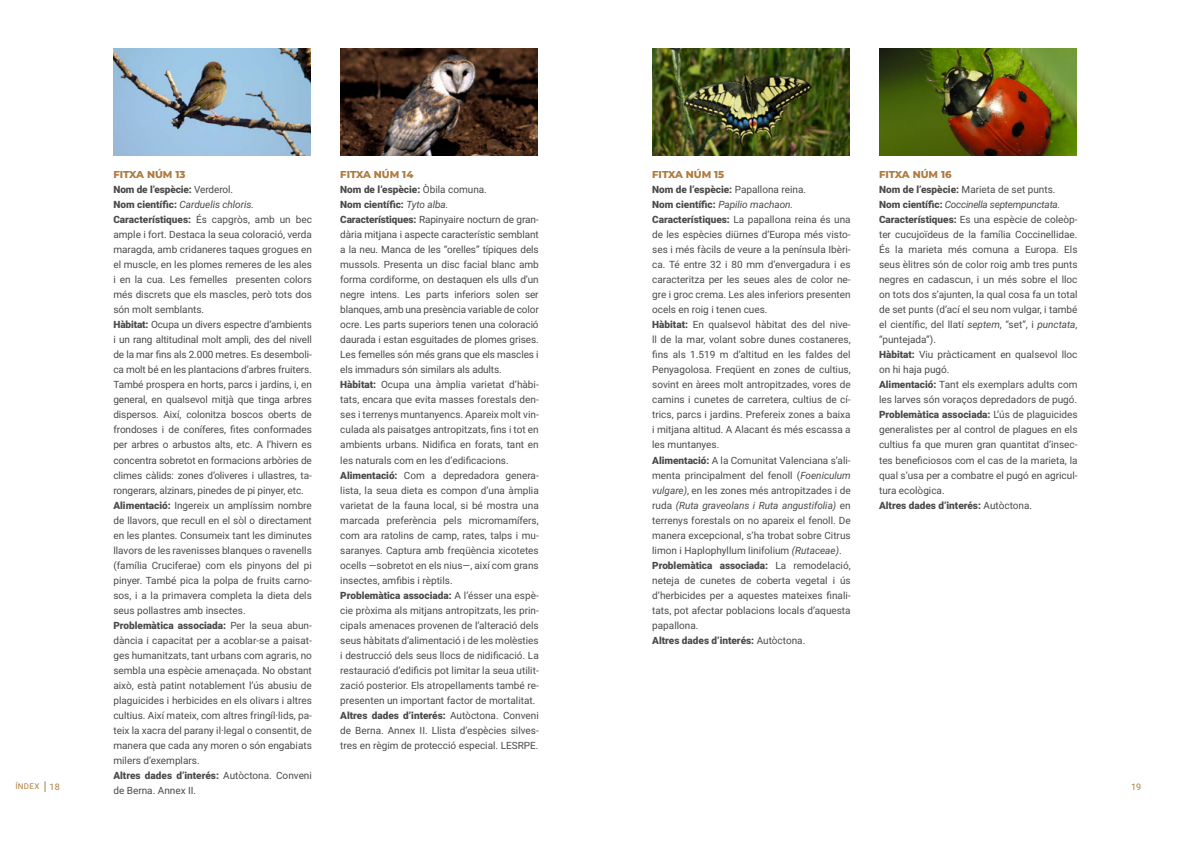
<style>
.page{position:relative;width:1191px;height:842px;background:#fff}
.page>*{position:absolute;margin:0;border:0;box-sizing:border-box;transform-origin:0 0}
.t1{font:10px/15px "Roboto";color:#4a4a49}
.t2{font:800 10px "Montserrat";color:#af7c40}
.t3{font:9px "Roboto";color:#af7c40}
.t4{font:8px "Roboto";letter-spacing:.035em;color:#af7c40}
.s1{font-weight:900}
.s2{font-style:italic}
.s3{font-size:9px}
</style>
<div class="page">
<img style="left:113px;top:48px;width:198px;height:107px">
<img style="left:652px;top:48px;width:197px;height:107px">
<img style="left:879px;top:48px;width:197px;height:107px">
<img style="left:340px;top:48px;width:198px;height:107px">
<p class="t2" style="left:113px;top:168px;width:74px">FITXA NÚM 13</p>
<p class="t1" style="left:113px;top:182px;width:200px"><span class="s1">Nom de l’espècie:</span> Verderol.<br><span class="s1">Nom científic:</span> <span class="s2">Carduelis chloris.<br></span><span class="s1">Característiques:</span> És capgròs, amb un bec ample i fort. Destaca la seua coloració, verda maragda, amb cridaneres taques grogues en el muscle, en les plomes remeres de les ales i en la cua. Les femelles presenten colors més discrets que els mascles, però tots dos són molt semblants.<br><span class="s1">Hàbitat:</span> Ocupa un divers espectre d’ambients i un rang altitudinal molt ampli, des del nivell de la mar fins als 2.000 metres. Es desemboli&shy;ca molt bé en les plantacions d’arbres fruiters.<br>També prospera en horts, parcs i jardins, i, en general, en qualsevol mitjà que tinga arbres dispersos. Així, colonitza boscos oberts de frondoses i de coníferes, fites conformades per arbres o arbustos alts, etc. A l’hivern es concentra sobretot en formacions arbòries de climes càlids: zones d’oliveres i ullastres, ta&shy;rongerars, alzinars, pinedes de pi pinyer, etc.<br><span class="s1">Alimentació:</span> Ingereix un amplíssim nombre de llavors, que recull en el sòl o directament en les plantes. Consumeix tant les diminutes llavors de les ravenisses blanques o ravenells (família Cruciferae) com els pinyons del pi pinyer. També pica la polpa de fruits carno&shy;sos, i a la primavera completa la dieta dels seus pollastres amb insectes.<br><span class="s1">Problemàtica associada:</span> Per la seua abun&shy;dància i capacitat per a acoblar-se a paisat&shy;ges humanitzats, tant urbans com agraris, no sembla una espècie amenaçada. No obstant això, està patint notablement l’ús abusiu de plaguicides i herbicides en els olivars i altres cultius. Així mateix, com altres fringíl·lids, pa&shy;teix la xacra del parany il·legal o consentit, de manera que cada any moren o són engabiats milers d’exemplars.<br><span class="s1">Altres dades d’interés:</span> Autòctona. Conveni de Berna. Annex II.</p>
<p class="t2" style="left:340px;top:168px;width:75px">FITXA NÚM 14</p>
<p class="t1" style="left:340px;top:182px;width:200px"><span class="s1">Nom de l’espècie:</span> Òbila comuna.<br><span class="s1">Nom científic:</span> <span class="s2">Tyto alba.<br></span><span class="s1">Característiques:</span> Rapinyaire nocturn de gran--- dària mitjana i aspecte característic semblant a la neu. Manca de les “orelles” típiques dels mussols. Presenta un disc facial blanc amb forma cordiforme, on destaquen els ulls d’un negre intens. Les parts inferiors solen ser blanques, amb una presència variable de color ocre. Les parts superiors tenen una coloració daurada i estan esguitades de plomes grises.<br>Les femelles són més grans que els mascles i els immadurs són similars als adults.<br><span class="s1">Hàbitat:</span> Ocupa una àmplia varietat d’hàbi&shy;tats, encara que evita masses forestals den&shy;ses i terrenys muntanyencs. Apareix molt vin&shy;culada als paisatges antropitzats, fins i tot en ambients urbans. Nidifica en forats, tant en les naturals com en les d’edificacions.<br><span class="s1">Alimentació:</span> Com a depredadora genera&shy;lista, la seua dieta es compon d’una àmplia varietat de la fauna local, si bé mostra una marcada preferència pels micromamífers, com ara ratolins de camp, rates, talps i mu&shy;saranyes. Captura amb freqüència xicotetes ocells —sobretot en els nius—, així com grans insectes, amfibis i rèptils.<br><span class="s1">Problemàtica associada:</span> A l’ésser una espè&shy;cie pròxima als mitjans antropitzats, les prin&shy;cipals amenaces provenen de l’alteració dels seus hàbitats d’alimentació i de les molèsties i destrucció dels seus llocs de nidificació. La restauració d’edificis pot limitar la seua utilit&shy;zació posterior. Els atropellaments també re&shy;presenten un important factor de mortalitat.<br><span class="s1">Altres dades d’interés:</span> Autòctona. Conveni de Berna. Annex II. Llista d’espècies silves&shy;tres en règim de protecció especial. LESRPE.</p>
<p class="t2" style="left:652px;top:168px;width:74px">FITXA NÚM 15</p>
<p class="t1" style="left:652px;top:182px;width:200px"><span class="s1">Nom de l’espècie:</span> Papallona reina.<br><span class="s1">Nom científic:</span> <span class="s2">Papilio machaon.<br></span><span class="s1">Característiques:</span> La papallona reina és una de les espècies diürnes d’Europa més visto&shy;ses i més fàcils de veure a la península Ibèri&shy;ca. Té entre 32 i 80 mm d’envergadura i es caracteritza per les seues ales de color ne&shy;gre i groc crema. Les ales inferiors presenten ocels en roig i tenen cues.<br><span class="s1">Hàbitat:</span> En qualsevol hàbitat des del nive&shy;ll de la mar, volant sobre dunes costaneres, fins als 1.519 m d’altitud en les faldes del Penyagolosa. Freqüent en zones de cultius, sovint en àrees molt antropitzades, vores de camins i cunetes de carretera, cultius de cí&shy;trics, parcs i jardins. Prefereix zones a baixa i mitjana altitud. A Alacant és més escassa a les muntanyes.<br><span class="s1">Alimentació:</span> A la Comunitat Valenciana s’ali&shy;menta principalment del fenoll (<span class="s2">Foeniculum vulgare)</span>, en les zones més antropitzades i de ruda <span class="s2">(Ruta graveolans i Ruta angustifolia)</span> en terrenys forestals on no apareix el fenoll. De manera excepcional, s’ha trobat sobre Citrus limon i Haplophyllum linifolium <span class="s2">(Rutaceae)</span>.<br><span class="s1">Problemàtica associada:</span> La remodelació, neteja de cunetes de coberta vegetal i ús d’herbicides per a aquestes mateixes finali&shy;tats, pot afectar poblacions locals d’aquesta papallona.<br><span class="s1">Altres dades d’interés:</span> Autòctona.</p>
<p class="t2" style="left:879px;top:168px;width:74px">FITXA NÚM 16</p>
<p class="t1" style="left:879px;top:182px;width:200px"><span class="s1">Nom de l’espècie:</span> Marieta de set punts.<br><span class="s1">Nom científic:</span> <span class="s2">Coccinella septempunctata.<br></span><span class="s1">Característiques:</span> Es una espècie de coleòp&shy;ter cucujoïdeus de la família Coccinellidae.<br>És la marieta més comuna a Europa. Els seus èlitres són de color roig amb tres punts negres en cadascun, i un més sobre el lloc on tots dos s’ajunten, la qual cosa fa un total de set punts (d’ací el seu nom vulgar, i també el científic, del llatí <span class="s2">septem</span>, “set”, i <span class="s2">punctata</span>, “puntejada”).<br><span class="s1">Hàbitat:</span> Viu pràcticament en qualsevol lloc on hi haja pugó.<br><span class="s1">Alimentació:</span> Tant els exemplars adults com les larves són voraços depredadors de pugó.<br><span class="s1">Problemàtica associada:</span> L’ús de plaguicides generalistes per al control de plagues en els cultius fa que muren gran quantitat d’insec&shy;tes beneficiosos com el cas de la marieta, la qual s’usa per a combatre el pugó en agricul&shy;tura ecològica.<br><span class="s1">Altres dades d’interés:</span> Autòctona.</p>
<p class="t4" style="left:16px;top:781px;width:46px">ÍNDEX <span class="s3">18</span></p>
<p class="t3" style="left:1131px;top:780px;width:12px">19</p>
</div>
